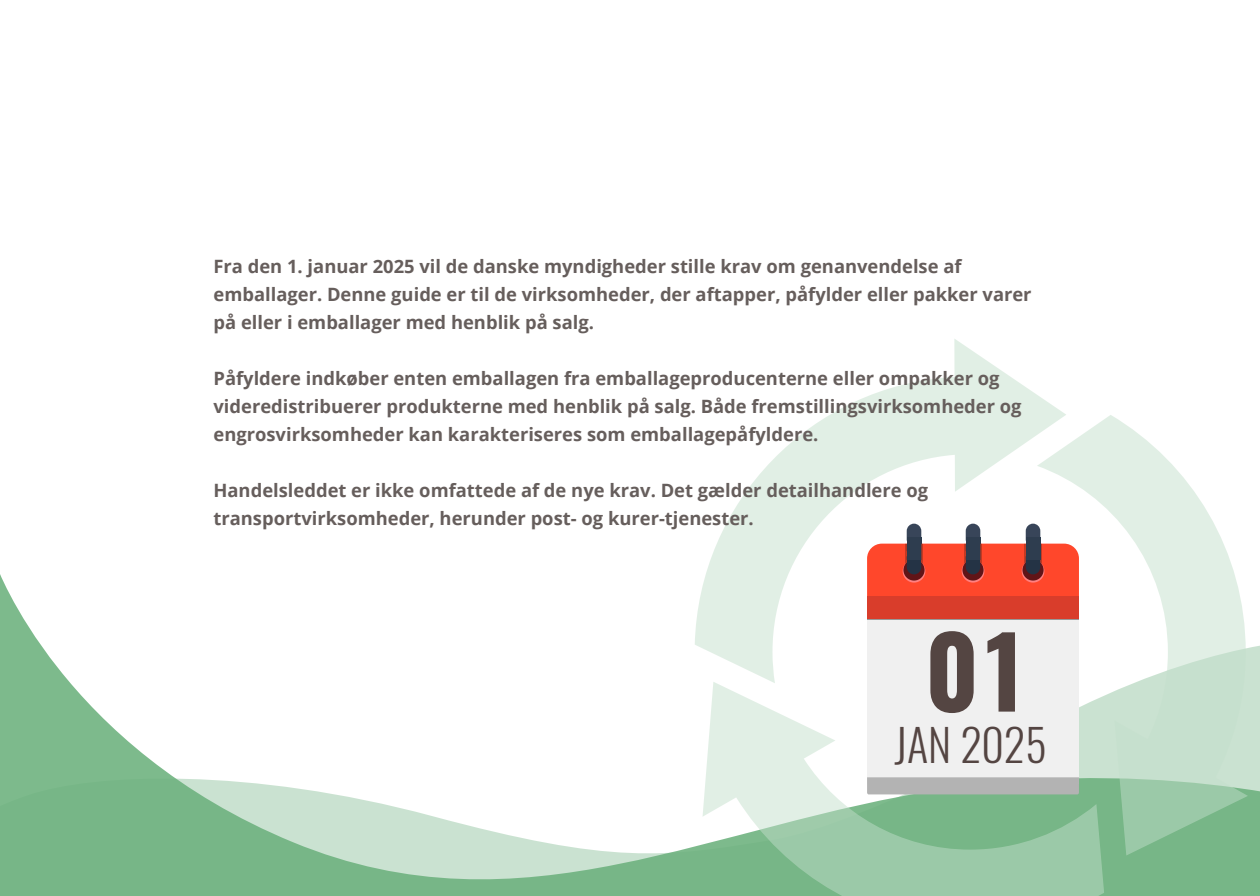
<style>
.page{position:relative;width:1260px;height:896px;background:#fff}
.page>*{position:absolute;margin:0;border:0;box-sizing:border-box;transform-origin:0 0}
.t1{font:700 97.91px "Oswald";color:#544542}
.t2{font:300 44.45px "Oswald";color:#544542}
.t3{font:700 18.38px/28px "Open Sans";color:#665e5c}
</style>
<div class="page">
<svg style="left:0;top:574px;width:1260px;height:322px"></svg>
<svg style="left:1066px;top:415px;width:182px;height:441px"></svg>
<svg style="left:695px;top:339px;width:371px;height:344px"></svg>
<svg style="left:703px;top:682px;width:401px;height:214px"></svg>
<p class="t3" style="left:214px;top:252px;width:820px">Fra den 1. januar 2025 vil de danske myndigheder stille krav om genanvendelse af emballager. Denne guide er til de virksomheder, der aftapper, påfylder eller pakker varer på eller i emballager med henblik på salg.</p>
<p class="t3" style="left:214px;top:364px;width:810px">Påfyldere indkøber enten emballagen fra emballageproducenterne eller ompakker og videredistribuerer produkterne med henblik på salg. Både fremstillingsvirksomheder og engrosvirksomheder kan karakteriseres som emballagepåfyldere.</p>
<p class="t3" style="left:214px;top:476px;width:716px">Handelsleddet er ikke omfattede af de nye krav. Det gælder detailhandlere og transportvirksomheder, herunder post- og kurer-tjenester.</p>
<h1 class="t1" style="left:926px;top:604px;width:106px">01</h1>
<h2 class="t2" style="left:895px;top:715px;width:154px">JAN 2025</h2>
</div>
